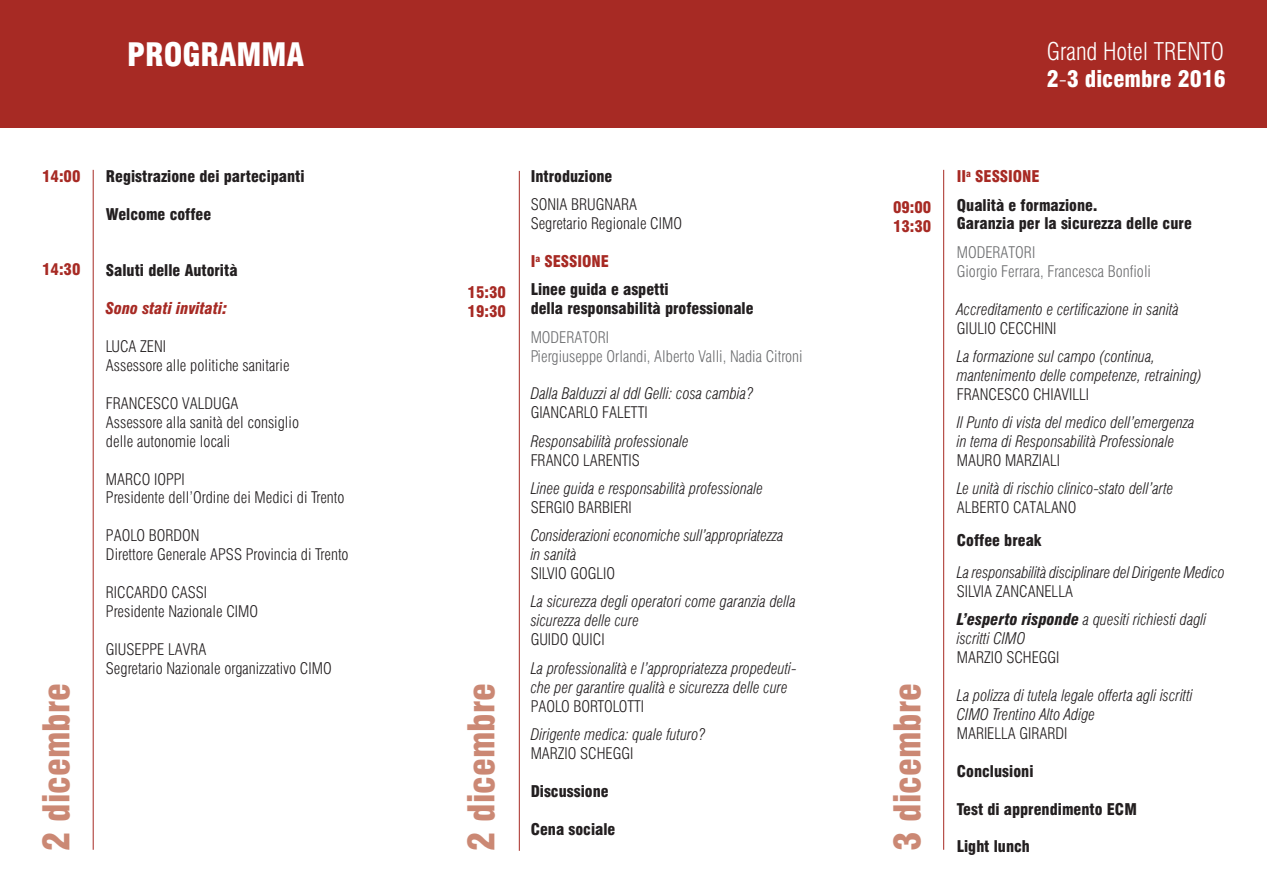
<style>
.page{position:relative;width:1267px;height:893px;background:#fff}
.page>*{position:absolute;margin:0;border:0;box-sizing:border-box;transform-origin:0 0}
.t1{font:900 condensed 36px "Swiss 721 BT";color:#cb8874}
.t2{font:900 condensed 31.5px "Swiss 721 BT";color:#fff}
.t3{font:300 condensed 24px "Swiss 721 BT";color:#fff}
.t4{font:900 condensed 22.5px "Swiss 721 BT";color:#fff}
.t5{font:italic 300 condensed 15.75px/18.9px "Swiss 721 BT";color:#231f20}
.t6{font:300 condensed 15.75px/18.9px "Swiss 721 BT";color:#231f20}
.t7{font:900 condensed 15.75px/28.3px "Swiss 721 BT";color:#231f20}
.t8{font:300 condensed 15.75px/18.9px "Swiss 721 BT";color:#6d6e70}
.t9{font:900 condensed 15.75px/18.9px "Swiss 721 BT";color:#a72a24}
.t10{font:italic 900 condensed 15.75px "Swiss 721 BT";color:#a72a24}
.s1{color:#a72a24}
.s2{font-weight:300}
.s3{font-style:normal}
.s4{font-weight:900}
</style>
<div class="page">
<div style="left:0;top:0;width:1266px;height:127px;background:#a72a24"></div>
<hr style="left:93px;top:170px;width:1px;height:679px;background:#a72a24">
<hr style="left:519px;top:171px;width:1px;height:679px;background:#a72a24">
<hr style="left:943px;top:170px;width:1px;height:679px;background:#a72a24">
<h2 class="t2" style="left:127px;top:42px;width:178px">PROGRAMMA</h2>
<p class="t9" style="left:42px;top:168px;width:40px">14:00</p>
<p class="t9" style="left:42px;top:261px;width:40px">14:30</p>
<p class="t7" style="left:106px;top:163px;width:200px">Registrazione dei partecipanti</p>
<p class="t7" style="left:106px;top:201px;width:107px">Welcome coffee</p>
<p class="t7" style="left:106px;top:258px;width:133px">Saluti delle Autorità</p>
<p class="t10" style="left:106px;top:299px;width:123px">Sono stati invitati:</p>
<p class="t6" style="left:106px;top:338px;width:185px">LUCA ZENI<br>Assessore alle politiche sanitarie</p>
<p class="t6" style="left:106px;top:395px;width:195px">FRANCESCO VALDUGA<br>Assessore alla sanità del consiglio delle autonomie locali</p>
<p class="t6" style="left:106px;top:470px;width:240px">MARCO IOPPI<br>Presidente dell’Ordine dei Medici di Trento</p>
<p class="t6" style="left:106px;top:527px;width:244px">PAOLO BORDON<br>Direttore Generale APSS Provincia di Trento</p>
<p class="t6" style="left:106px;top:584px;width:154px">RICCARDO CASSI<br>Presidente Nazionale CIMO</p>
<p class="t6" style="left:106px;top:640px;width:227px">GIUSEPPE LAVRA<br>Segretario Nazionale organizzativo CIMO</p>
<p class="t9" style="left:467px;top:284px;width:40px">15:30<br>19:30</p>
<h1 class="t1" style="left:42px;top:850px;width:169px;rotate:-90deg">2 dicembre</h1>
<h1 class="t1" style="left:467px;top:850px;width:169px;rotate:-90deg">2 dicembre</h1>
<p class="t7" style="left:530px;top:163px;width:83px">Introduzione</p>
<p class="t6" style="left:530px;top:196px;width:153px">SONIA BRUGNARA<br>Segretario Regionale CIMO</p>
<p class="t7" style="left:530px;top:248px;width:140px"><span class="s1">I</span><sup>a</sup> <span class="s1">SESSIONE<br></span>Linee guida e aspetti</p>
<p class="t7" style="left:530px;top:295px;width:224px">della responsabilità professionale</p>
<p class="t8" style="left:530px;top:328px;width:273px">MODERATORI<br>Piergiuseppe Orlandi, Alberto Valli, Nadia Citroni</p>
<p class="t5" style="left:530px;top:385px;width:224px">Dalla Balduzzi al ddl Gelli: cosa cambia?</p>
<p class="t6" style="left:530px;top:404px;width:118px">GIANCARLO FALETTI</p>
<p class="t5" style="left:530px;top:432px;width:160px">Responsabilità professionale</p>
<p class="t6" style="left:530px;top:451px;width:111px">FRANCO LARENTIS</p>
<p class="t5" style="left:530px;top:480px;width:234px">Linee guida e responsabilità professionale</p>
<p class="t6" style="left:530px;top:499px;width:103px">SERGIO BARBIERI</p>
<p class="t5" style="left:530px;top:527px;width:254px">Considerazioni economiche sull’appropriatezza in sanità</p>
<p class="t6" style="left:530px;top:565px;width:86px">SILVIO GOGLIO</p>
<p class="t5" style="left:530px;top:593px;width:267px">La sicurezza degli operatori come garanzia della sicurezza delle cure</p>
<p class="t6" style="left:530px;top:631px;width:75px">GUIDO QUICI</p>
<p class="t5" style="left:530px;top:659px;width:267px">La professionalità e l’appropriatezza propedeuti&shy;che per garantire qualità e sicurezza delle cure</p>
<p class="t6" style="left:530px;top:697px;width:115px">PAOLO BORTOLOTTI</p>
<p class="t5" style="left:530px;top:725px;width:176px">Dirigente medica: quale futuro?</p>
<p class="t6" style="left:530px;top:744px;width:104px">MARZIO SCHEGGI</p>
<p class="t7" style="left:530px;top:777px;width:79px">Discussione</p>
<p class="t7" style="left:530px;top:815px;width:86px">Cena sociale</p>
<h3 class="t3" style="left:1046px;top:43px;width:179px">Grand Hotel TRENTO</h3>
<h3 class="t4" style="left:1046px;top:70px;width:181px">2<span class="s2">-</span>3 dicembre 2016</h3>
<p class="t9" style="left:893px;top:199px;width:40px">09:00<br>13:30</p>
<h1 class="t1" style="left:893px;top:850px;width:169px;rotate:-90deg">3 dicembre</h1>
<p class="t7" style="left:956px;top:163px;width:142px"><span class="s1">II</span><sup>a</sup> <span class="s1">SESSIONE<br></span>Qualità e formazione.</p>
<p class="t7" style="left:956px;top:211px;width:236px">Garanzia per la sicurezza delle cure</p>
<p class="t8" style="left:956px;top:244px;width:196px">MODERATORI<br>Giorgio Ferrara, Francesca Bonfioli</p>
<p class="t5" style="left:956px;top:300px;width:224px">Accreditamento e certificazione in sanità</p>
<p class="t6" style="left:956px;top:319px;width:101px">GIULIO CECCHINI</p>
<p class="t5" style="left:956px;top:348px;width:247px">La formazione sul campo (continua, mantenimento delle competenze, retraining)</p>
<p class="t6" style="left:956px;top:386px;width:134px">FRANCESCO CHIAVILLI</p>
<p class="t5" style="left:956px;top:414px;width:239px">Il Punto di vista del medico dell’emergenza in tema di Responsabilità Professionale</p>
<p class="t6" style="left:956px;top:452px;width:105px">MAURO MARZIALI</p>
<p class="t5" style="left:956px;top:480px;width:218px">Le unità di rischio clinico-stato dell’arte</p>
<p class="t6" style="left:956px;top:499px;width:121px">ALBERTO CATALANO</p>
<p class="t7" style="left:956px;top:527px;width:86px">Coffee break</p>
<p class="t5" style="left:956px;top:564px;width:269px">La responsabilità disciplinare del Dirigente Medico</p>
<p class="t5" style="left:956px;top:578px;width:251px;line-height:28.3px"><span class="s3">SILVIA ZANCANELLA<br></span><span class="s4">L’esperto risponde</span> a quesiti richiesti dagli</p>
<p class="t5" style="left:956px;top:630px;width:70px">iscritti CIMO</p>
<p class="t6" style="left:956px;top:649px;width:104px">MARZIO SCHEGGI</p>
<p class="t5" style="left:956px;top:687px;width:237px">La polizza di tutela legale offerta agli iscritti<br>CIMO Trentino Alto Adige</p>
<p class="t6" style="left:956px;top:724px;width:112px">MARIELLA GIRARDI</p>
<p class="t7" style="left:956px;top:757px;width:78px">Conclusioni</p>
<p class="t7" style="left:956px;top:795px;width:182px">Test di apprendimento ECM</p>
<p class="t7" style="left:956px;top:833px;width:75px">Light lunch</p>
</div>
